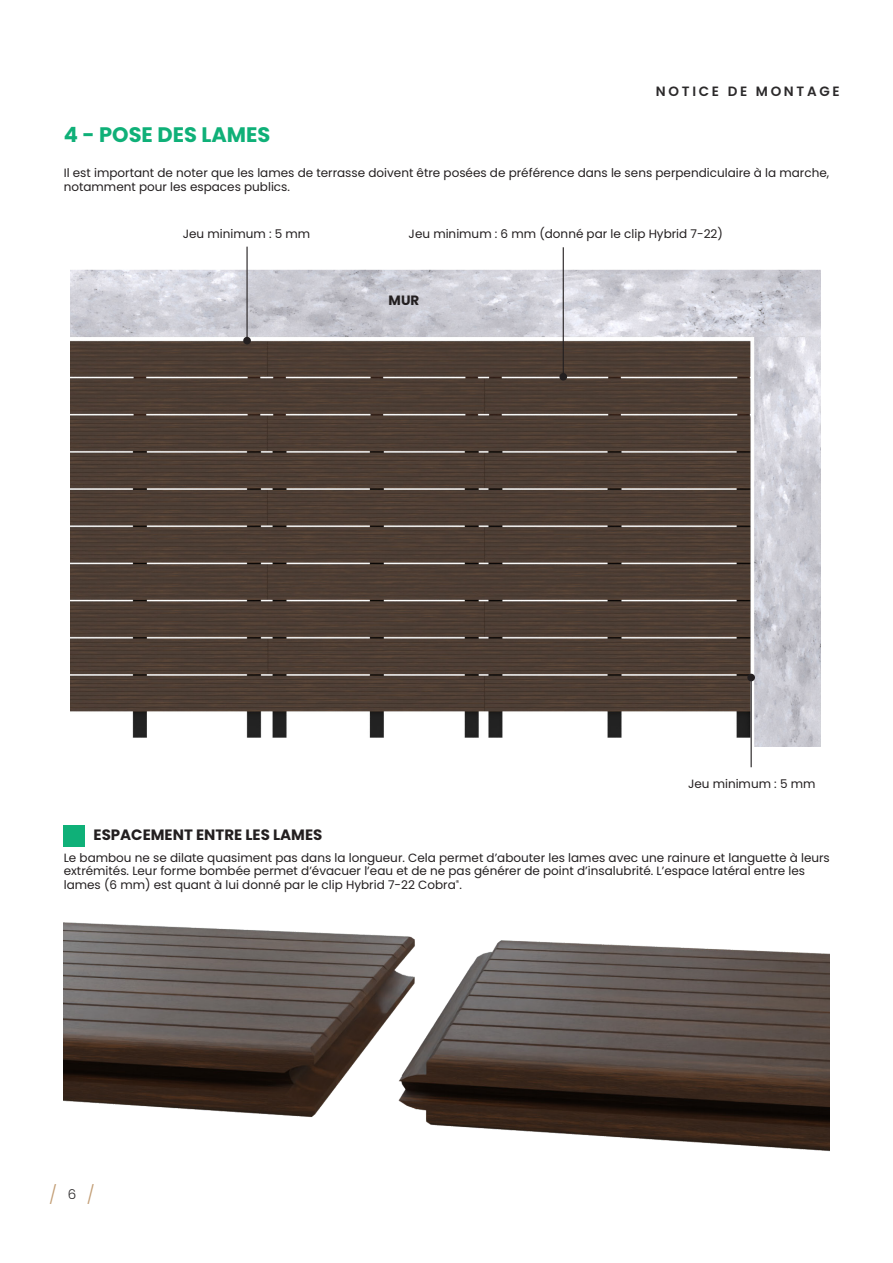
<style>
.page{position:relative;width:893px;height:1263px;background:#fff}
.page>*{position:absolute;margin:0;border:0;box-sizing:border-box;transform-origin:0 0}
.t1{font:700 21px "Poppins";color:#0fb078}
.t2{font:300 18px "Poppins";color:#c29d74}
.t3{font:700 15px "Poppins";color:#231f20}
.Page_Number{font:600 13.5px "Poppins";letter-spacing:.2em;color:#2b292a}
.t4{font:700 13.5px "Poppins";color:#231f20}
.t5{font:300 13.5px "Poppins";color:#2b292a}
.t6{font:12px/13.5px "Poppins";color:#231f20}
</style>
<div class="page">
<img style="left:70px;top:246px;width:750px;height:500px">
<hr style="left:751px;top:677px;width:1px;height:90px;background:#231f20">
<div style="left:747px;top:674px;width:8px;height:7px;background:#231f20;border-radius:50%"></div>
<hr style="left:246px;top:247px;width:2px;height:94px;background:#231f20">
<div style="left:243px;top:337px;width:8px;height:7px;background:#231f20;border-radius:50%"></div>
<hr style="left:563px;top:247px;width:1px;height:130px;background:#231f20">
<div style="left:559px;top:373px;width:8px;height:8px;background:#231f20;border-radius:50%"></div>
<div style="left:64px;top:825px;width:21px;height:21px;background:#0fb078"></div>
<img style="left:64px;top:922px;width:765px;height:230px">
<p class="Page_Number" style="left:656px;top:83px;width:185px">NOTICE DE MONTAGE</p>
<p class="t1" style="left:64px;top:123px;width:208px">4 - POSE DES LAMES</p>
<p class="t6" style="left:64px;top:166px;width:767px">Il est important de noter que les lames de terrasse doivent être posées de préférence dans le sens perpendiculaire à la marche, notamment pour les espaces publics.</p>
<p class="t6" style="left:183px;top:227px;width:129px">Jeu minimum : 5 mm</p>
<p class="t6" style="left:409px;top:227px;width:316px">Jeu minimum : 6 mm (donné par le clip Hybrid 7-22)</p>
<p class="t4" style="left:389px;top:293px;width:32px">MUR</p>
<p class="t6" style="left:688px;top:777px;width:129px">Jeu minimum : 5 mm</p>
<p class="t3" style="left:94px;top:826px;width:230px">ESPACEMENT ENTRE LES LAMES</p>
<p class="t6" style="left:64px;top:851px;width:768px">Le bambou ne se dilate quasiment pas dans la longueur. Cela permet d’abouter les lames avec une rainure et languette à leurs extrémités. Leur forme bombée permet d’évacuer l’eau et de ne pas générer de point d’insalubrité. L’espace latéral entre les lames (6 mm) est quant à lui donné par le clip Hybrid 7-22 Cobra<sup>®</sup>.</p>
<h2 class="t2" style="left:49px;top:1185px;width:9px">/</h2>
<h2 class="t2" style="left:87px;top:1185px;width:9px">/</h2>
<p class="t5" style="left:68px;top:1186px;width:10px">6</p>
</div>
